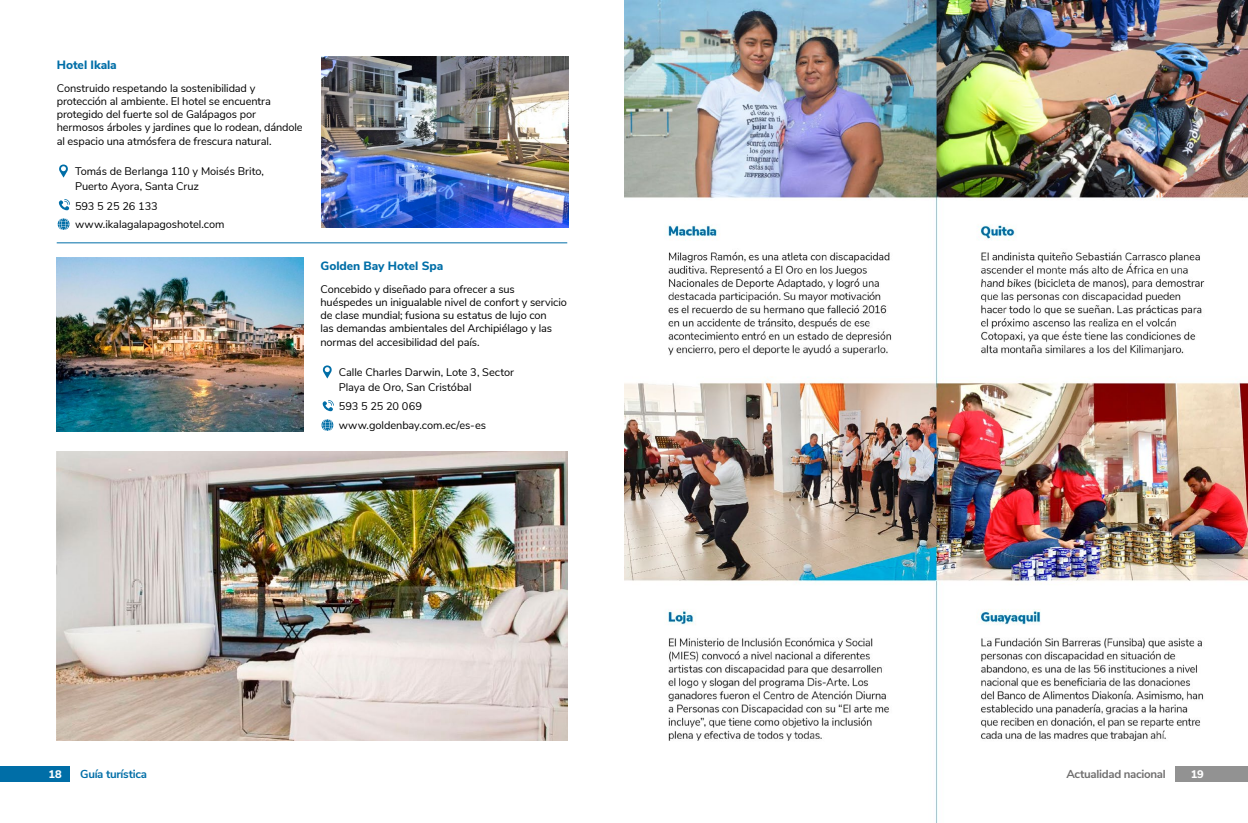
<style>
.page{position:relative;width:1248px;height:823px;background:#fff}
.page>*{position:absolute;margin:0;border:0;box-sizing:border-box;transform-origin:0 0}
.t1{font:800 12px "Nunito Sans";color:#006ea7}
.t2{font:700 11.5px "Nunito Sans";letter-spacing:-.025em;color:#706f6f}
.t3{font:700 11.5px "Nunito Sans";letter-spacing:-.025em;color:#006ea7}
.t4{font:11px/13.2px "Nunito Sans";letter-spacing:-.01em;color:#000}
.t5{font:800 11px "Nunito Sans";color:#fff}
</style>
<div class="page">
<div style="left:0;top:765px;width:70px;height:16px;background:#006ea7"></div>
<svg style="left:59px;top:199px;width:11px;height:11px"></svg>
<svg style="left:58px;top:218px;width:12px;height:12px"></svg>
<svg style="left:59px;top:164px;width:9px;height:13px"></svg>
<svg style="left:322px;top:400px;width:12px;height:11px"></svg>
<svg style="left:321px;top:419px;width:12px;height:11px"></svg>
<svg style="left:323px;top:365px;width:8px;height:13px"></svg>
<hr style="left:57px;top:242px;width:510px;height:1px;background:#006ea7">
<img style="left:321px;top:57px;width:247px;height:171px">
<img style="left:57px;top:258px;width:246px;height:173px">
<img style="left:57px;top:451px;width:510px;height:289px">
<img style="left:624px;top:0;width:623px;height:822px">
<div style="left:1175px;top:765px;width:72px;height:16px;background:#929292"></div>
<p class="t1" style="left:57px;top:56px;width:62px">Hotel Ikala</p>
<p class="t4" style="left:57px;top:81px;width:247px">Construido respetando la sostenibilidad y protección al ambiente. El hotel se encuentra protegido del fuerte sol de Galápagos por hermosos árboles y jardines que lo rodean, dándole al espacio una atmósfera de frescura natural.</p>
<p class="t4" style="left:75px;top:163px;width:190px;line-height:15px">Tomás de Berlanga 110 y Moisés Brito,<br>Puerto Ayora, Santa Cruz</p>
<p class="t4" style="left:75px;top:196px;width:151px;line-height:18.5px">593 5 25 26 133 www.ikalagalapagoshotel.com</p>
<p class="t1" style="left:320px;top:257px;width:124px">Golden Bay Hotel Spa</p>
<p class="t4" style="left:320px;top:281px;width:248px">Concebido y diseñado para ofrecer a sus huéspedes un inigualable nivel de confort y servicio de clase mundial; fusiona su estatus de lujo con<br>las demandas ambientales del Archipiélago y las normas del accesibilidad del país.</p>
<p class="t4" style="left:339px;top:364px;width:177px;line-height:15px">Calle Charles Darwin, Lote 3, Sector<br>Playa de Oro, San Cristóbal</p>
<p class="t4" style="left:339px;top:396px;width:149px;line-height:18.5px">593 5 25 20 069 www.goldenbay.com.ec/es-es</p>
<p class="t5" style="left:48px;top:765px;width:15px">18</p>
<p class="t3" style="left:80px;top:765px;width:68px">Guía turística</p>
<p class="t2" style="left:1066px;top:765px;width:101px">Actualidad nacional</p>
<p class="t5" style="left:1190px;top:765px;width:15px">19</p>
</div>
